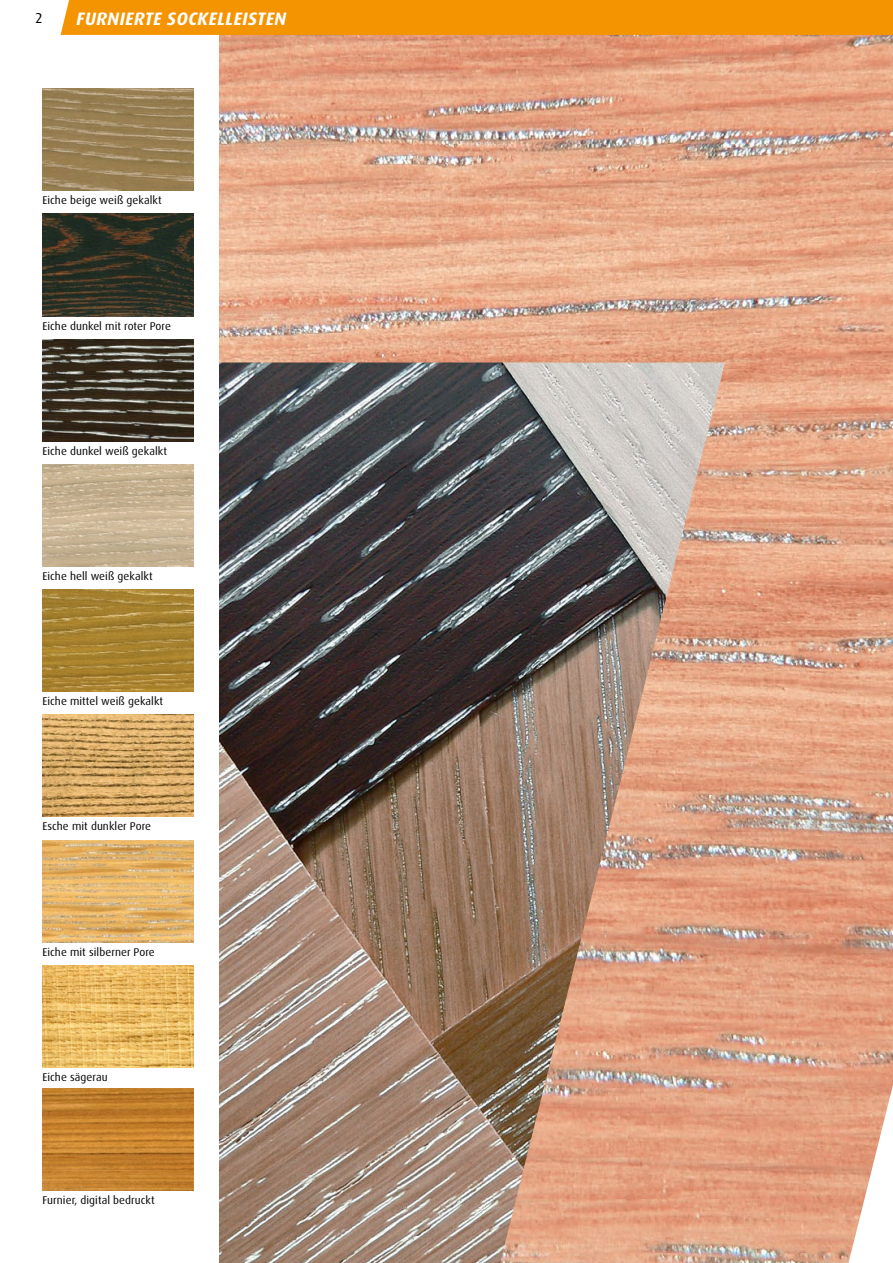
<style>
.page{position:relative;width:893px;height:1263px;background:#fff}
.page>*{position:absolute;margin:0;border:0;box-sizing:border-box;transform-origin:0 0}
.t1{font:italic 700 18px "Dax Pro";letter-spacing:.02em;color:#fff}
.t2{font:14.25px "Dax Pro";color:#000}
.t3{font:11.25px "Dax Pro";letter-spacing:.005em;color:#000}
</style>
<div class="page">
<img style="left:219px;top:35px;width:674px;height:1228px">
<img style="left:219px;top:362px;width:506px;height:901px">
<div style="left:61px;top:0;width:832px;height:35px;background:#f49400"></div>
<img style="left:42px;top:89px;width:151px;height:102px">
<img style="left:42px;top:214px;width:151px;height:102px">
<img style="left:42px;top:339px;width:151px;height:102px">
<img style="left:42px;top:464px;width:151px;height:102px">
<img style="left:42px;top:840px;width:151px;height:102px">
<img style="left:42px;top:590px;width:151px;height:102px">
<img style="left:42px;top:715px;width:151px;height:102px">
<img style="left:42px;top:965px;width:151px;height:102px">
<img style="left:42px;top:1089px;width:151px;height:102px">
<p class="t2" style="left:36px;top:9px;width:8px">2</p>
<h1 class="t1" style="left:77px;top:7px;width:211px">FURNIERTE SOCKELLEISTEN</h1>
<p class="t3" style="left:42px;top:193px;width:121px">Eiche beige weiß gekalkt</p>
<p class="t3" style="left:42px;top:318px;width:130px">Eiche dunkel mit roter Pore</p>
<p class="t3" style="left:42px;top:444px;width:126px">Eiche dunkel weiß gekalkt</p>
<p class="t3" style="left:42px;top:569px;width:112px">Eiche hell weiß gekalkt</p>
<p class="t3" style="left:42px;top:694px;width:122px">Eiche mittel weiß gekalkt</p>
<p class="t3" style="left:42px;top:819px;width:110px">Esche mit dunkler Pore</p>
<p class="t3" style="left:42px;top:944px;width:114px">Eiche mit silberner Pore</p>
<p class="t3" style="left:42px;top:1070px;width:67px">Eiche sägerau</p>
<p class="t3" style="left:42px;top:1193px;width:114px">Furnier, digital bedruckt</p>
</div>
